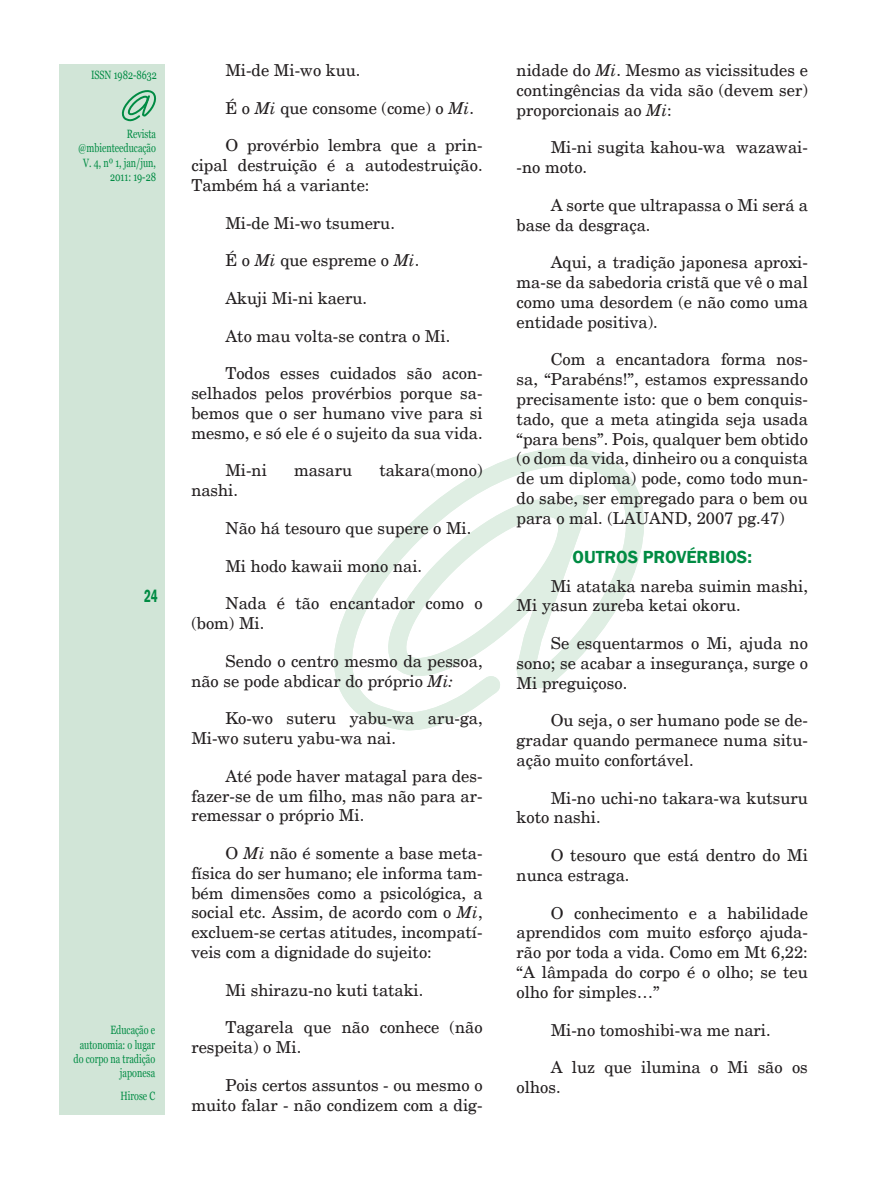
<style>
.page{position:relative;width:893px;height:1191px;background:#fff}
.page>*{position:absolute;margin:0;border:0;box-sizing:border-box;transform-origin:0 0}
.titulo_02{font:600 18px "Franklin Gothic";color:#008b43}
.t1{font:600 condensed 18px "Franklin Gothic";color:#008b43;scale:.75 1}
.texto_miolo_01{font:16.5px/19.8px "New Century Schlbk";color:#231f20;text-align:justify}
.t2{font:12px/14.4px "Georgia";color:#008b43;text-align:right;scale:.75 1}
.s1{font-style:italic}
</style>
<div class="page">
<div style="left:60px;top:64px;width:105px;height:1050px;background:#d1e5d7"></div>
<svg style="left:334px;top:447px;width:310px;height:284px"></svg>
<svg style="left:121px;top:90px;width:35px;height:32px"></svg>
<p class="t2" style="left:91px;top:67px;width:89px">ISSN 1982-8632</p>
<p class="t2" style="left:78px;top:126px;width:105px">Revista @mbienteeducação<br>V. 4, nº 1, jan/jun,<br>2011: 19-28</p>
<p class="t1" style="left:144px;top:583px;width:20px">24</p>
<p class="t2" style="left:74px;top:1023px;width:110px">Educação e autonomia: o lugar do corpo na tradição japonesa</p>
<p class="t2" style="left:121px;top:1089px;width:48px">Hirose C</p>
<p class="texto_miolo_01" style="left:225px;top:60px;width:137px">Mi-de Mi-wo kuu.</p>
<p class="texto_miolo_01" style="left:225px;top:98px;width:250px">É o <span class="s1">Mi</span> que consome (come) o <span class="s1">Mi</span>.</p>
<p class="texto_miolo_01" style="left:191px;top:136px;width:293px;text-indent:34px">O provérbio lembra que a prin&shy;cipal destruição é a autodestruição.<br>Também há a variante:</p>
<p class="texto_miolo_01" style="left:225px;top:213px;width:171px">Mi-de Mi-wo tsumeru.</p>
<p class="texto_miolo_01" style="left:225px;top:251px;width:196px">É o <span class="s1">Mi</span> que espreme o <span class="s1">Mi</span>.</p>
<p class="texto_miolo_01" style="left:225px;top:288px;width:143px">Akuji Mi-ni kaeru.</p>
<p class="texto_miolo_01" style="left:225px;top:326px;width:226px">Ato mau volta-se contra o Mi.</p>
<p class="texto_miolo_01" style="left:191px;top:364px;width:293px;text-indent:34px">Todos esses cuidados são acon&shy;selhados pelos provérbios porque sa&shy;bemos que o ser humano vive para si mesmo, e só ele é o sujeito da sua vida.</p>
<p class="texto_miolo_01" style="left:225px;top:461px;width:43px">Mi-ni</p>
<p class="texto_miolo_01" style="left:294px;top:461px;width:60px">masaru</p>
<p class="texto_miolo_01" style="left:379px;top:461px;width:105px">takara(mono)</p>
<p class="texto_miolo_01" style="left:191px;top:480px;width:48px">nashi.</p>
<p class="texto_miolo_01" style="left:225px;top:518px;width:247px">Não há tesouro que supere o Mi.</p>
<p class="texto_miolo_01" style="left:225px;top:556px;width:198px">Mi hodo kawaii mono nai.</p>
<p class="texto_miolo_01" style="left:191px;top:593px;width:293px;text-indent:34px">Nada é tão encantador como o (bom) Mi.</p>
<p class="texto_miolo_01" style="left:191px;top:651px;width:293px;text-indent:34px">Sendo o centro mesmo da pessoa, não se pode abdicar do próprio <span class="s1">Mi:</span></p>
<p class="texto_miolo_01" style="left:191px;top:708px;width:293px;text-indent:34px">Ko-wo suteru yabu-wa aru-ga,<br>Mi-wo suteru yabu-wa nai.</p>
<p class="texto_miolo_01" style="left:191px;top:766px;width:293px;text-indent:34px">Até pode haver matagal para des&shy;fazer-se de um filho, mas não para ar&shy;remessar o próprio Mi.</p>
<p class="texto_miolo_01" style="left:191px;top:843px;width:293px;text-indent:34px">O <span class="s1">Mi</span> não é somente a base meta&shy;física do ser humano; ele informa tam&shy;bém dimensões como a psicológica, a social etc. Assim, de acordo com o <span class="s1">Mi</span>, excluem-se certas atitudes, incompatí&shy;veis com a dignidade do sujeito:</p>
<p class="texto_miolo_01" style="left:225px;top:980px;width:200px">Mi shirazu-no kuti tataki.</p>
<p class="texto_miolo_01" style="left:191px;top:1017px;width:293px;text-indent:34px">Tagarela que não conhece (não respeita) o Mi.</p>
<p class="texto_miolo_01" style="left:191px;top:1075px;width:293px;text-align:right">Pois certos assuntos - ou mesmo o muito falar - não condizem com a dig-</p>
<p class="texto_miolo_01" style="left:517px;top:60px;width:293px">nidade do <span class="s1">Mi</span>. Mesmo as vicissitudes e contingências da vida são (devem ser) proporcionais ao <span class="s1">Mi</span>:</p>
<p class="texto_miolo_01" style="left:517px;top:138px;width:293px;text-indent:34px">Mi-ni sugita kahou-wa wazawai--no moto.</p>
<p class="texto_miolo_01" style="left:517px;top:195px;width:293px;text-indent:34px">A sorte que ultrapassa o Mi será a base da desgraça.</p>
<p class="texto_miolo_01" style="left:517px;top:253px;width:293px;text-indent:34px">Aqui, a tradição japonesa aproxi&shy;ma-se da sabedoria cristã que vê o mal como uma desordem (e não como uma entidade positiva).</p>
<p class="texto_miolo_01" style="left:517px;top:350px;width:293px;text-indent:34px">Com a encantadora forma nos&shy;sa, “Parabéns!”, estamos expressando precisamente isto: que o bem conquis&shy;tado, que a meta atingida seja usada “para bens”. Pois, qualquer bem obtido (o dom da vida, dinheiro ou a conquista de um diploma) pode, como todo mun&shy;do sabe, ser empregado para o bem ou para o mal. (LAUAND, 2007 pg.47)</p>
<p class="titulo_02" style="left:573px;top:546px;width:181px">OUTROS PROVÉRBIOS:</p>
<p class="texto_miolo_01" style="left:517px;top:576px;width:293px;text-indent:34px">Mi atataka nareba suimin mashi,<br>Mi yasun zureba ketai okoru.</p>
<p class="texto_miolo_01" style="left:517px;top:633px;width:293px;text-indent:34px">Se esquentarmos o Mi, ajuda no sono; se acabar a insegurança, surge o Mi preguiçoso.</p>
<p class="texto_miolo_01" style="left:517px;top:711px;width:293px;text-indent:34px">Ou seja, o ser humano pode se de&shy;gradar quando permanece numa situ&shy;ação muito confortável.</p>
<p class="texto_miolo_01" style="left:517px;top:788px;width:293px;text-indent:34px">Mi-no uchi-no takara-wa kutsuru koto nashi.</p>
<p class="texto_miolo_01" style="left:517px;top:845px;width:293px;text-indent:34px">O tesouro que está dentro do Mi nunca estraga.</p>
<p class="texto_miolo_01" style="left:517px;top:903px;width:293px;text-indent:34px">O conhecimento e a habilidade aprendidos com muito esforço ajuda&shy;rão por toda a vida. Como em Mt 6,22: “A lâmpada do corpo é o olho; se teu olho for simples…”</p>
<p class="texto_miolo_01" style="left:551px;top:1020px;width:222px">Mi-no tomoshibi-wa me nari.</p>
<p class="texto_miolo_01" style="left:517px;top:1057px;width:293px;text-indent:34px">A luz que ilumina o Mi são os olhos.</p>
</div>
